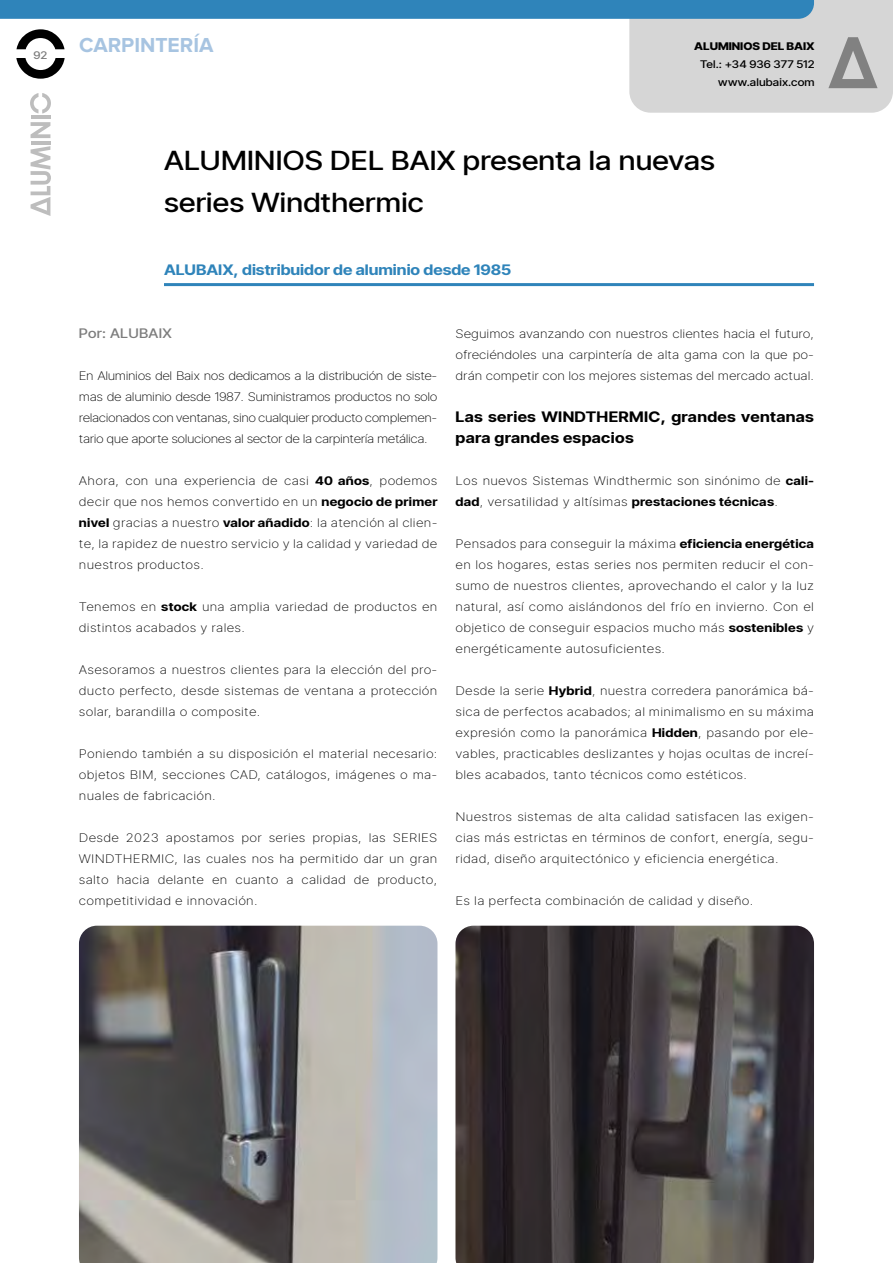
<style>
.page{position:relative;width:893px;height:1263px;background:#fff}
.page>*{position:absolute;margin:0;border:0;box-sizing:border-box;transform-origin:0 0}
.t1{font:500 30px/42px "Stage Grotesk";letter-spacing:.01em;color:#000}
.t2{font:700 21px "Proxima Nova";color:#a7c4e1}
.t3{font:700 16.5px/21px "Stage Grotesk";letter-spacing:.02em;color:#000}
.t4{font:700 16.5px "Stage Grotesk";color:#2f84ba}
.t5{font:500 15px "Stage Grotesk";letter-spacing:.02em;color:#7c7c7c}
.t6{font:100 13.5px/21px "Stage Grotesk";letter-spacing:.02em;color:#000;text-align:justify}
.t7{font:500 12px/18px "Stage Grotesk";letter-spacing:.015em;color:#000;text-align:right}
.t8{font:800 12px "Stage Grotesk";color:#000}
.t9{font:500 12px "Stage Grotesk";color:#7c7c7c}
.s1{font-weight:700}
</style>
<div class="page">
<hr style="left:164px;top:283px;width:650px;height:3px;background:#2f84ba">
<img style="left:455px;top:926px;width:359px;height:337px">
<svg style="left:31px;top:146px;width:20px;height:70px"></svg>
<hr style="left:31px;top:141px;width:19px;height:4px;background:#bdbdbd">
<svg style="left:31px;top:122px;width:19px;height:16px"></svg>
<hr style="left:31px;top:115px;width:19px;height:4px;background:#bdbdbd">
<svg style="left:0;top:0;width:893px;height:113px"></svg>
<img style="left:79px;top:926px;width:358px;height:337px">
<p class="t9" style="left:34px;top:47px;width:15px">92</p>
<h2 class="t2" style="left:79px;top:35px;width:136px">CARPINTERÍA</h2>
<p class="t8" style="left:694px;top:38px;width:122px">ALUMINIOS DEL BAIX</p>
<p class="t7" style="left:700px;top:54px;width:116px">Tel.: +34 936 377 512 www.alubaix.com</p>
<h1 class="t1" style="left:164px;top:138px;width:553px">ALUMINIOS DEL BAIX presenta la nuevas series Windthermic</h1>
<p class="t4" style="left:164px;top:259px;width:349px">ALUBAIX, distribuidor de aluminio desde 1985</p>
<p class="t5" style="left:79px;top:323px;width:94px">Por: ALUBAIX</p>
<p class="t6" style="left:79px;top:365px;width:360px">En Aluminios del Baix nos dedicamos a la distribución de siste&shy;mas de aluminio desde 1987. Suministramos productos no solo relacionados con ventanas, sino cualquier producto complemen&shy;tario que aporte soluciones al sector de la carpintería metálica.</p>
<p class="t6" style="left:79px;top:470px;width:360px">Ahora, con una experiencia de casi <span class="s1">40 años</span>, podemos decir que nos hemos convertido en un <span class="s1">negocio de primer nivel</span> gracias a nuestro <span class="s1">valor añadido</span>: la atención al clien&shy;te, la rapidez de nuestro servicio y la calidad y variedad de nuestros productos.</p>
<p class="t6" style="left:79px;top:596px;width:360px">Tenemos en <span class="s1">stock</span> una amplia variedad de productos en distintos acabados y rales.</p>
<p class="t6" style="left:79px;top:659px;width:360px">Asesoramos a nuestros clientes para la elección del pro&shy;ducto perfecto, desde sistemas de ventana a protección solar, barandilla o composite.</p>
<p class="t6" style="left:79px;top:743px;width:360px">Poniendo también a su disposición el material necesario: objetos BIM, secciones CAD, catálogos, imágenes o ma&shy;nuales de fabricación.</p>
<p class="t6" style="left:79px;top:827px;width:360px">Desde 2023 apostamos por series propias, las SERIES WINDTHERMIC, las cuales nos ha permitido dar un gran salto hacia delante en cuanto a calidad de producto, competitividad e innovación.</p>
<p class="t6" style="left:456px;top:323px;width:360px">Seguimos avanzando con nuestros clientes hacia el futuro, ofreciéndoles una carpintería de alta gama con la que po&shy;drán competir con los mejores sistemas del mercado actual.</p>
<p class="t3" style="left:456px;top:405px;width:360px">Las series WINDTHERMIC, grandes ventanas para grandes espacios</p>
<p class="t6" style="left:456px;top:470px;width:360px">Los nuevos Sistemas Windthermic son sinónimo de <span class="s1">cali&shy;dad</span>, versatilidad y altísimas <span class="s1">prestaciones técnicas</span>.</p>
<p class="t6" style="left:456px;top:533px;width:360px">Pensados para conseguir la máxima <span class="s1">eficiencia energética </span>en los hogares, estas series nos permiten reducir el con&shy;sumo de nuestros clientes, aprovechando el calor y la luz natural, así como aislándonos del frío en invierno. Con el objetico de conseguir espacios mucho más <span class="s1">sostenibles</span> y energéticamente autosuficientes.</p>
<p class="t6" style="left:456px;top:680px;width:360px">Desde la serie <span class="s1">Hybrid</span>, nuestra corredera panorámica bá&shy;sica de perfectos acabados; al minimalismo en su máxima expresión como la panorámica <span class="s1">Hidden</span>, pasando por ele&shy;vables, practicables deslizantes y hojas ocultas de increí&shy;bles acabados, tanto técnicos como estéticos.</p>
<p class="t6" style="left:456px;top:806px;width:360px">Nuestros sistemas de alta calidad satisfacen las exigen&shy;cias más estrictas en términos de confort, energía, segu&shy;ridad, diseño arquitectónico y eficiencia energética.</p>
<p class="t6" style="left:456px;top:890px;width:299px">Es la perfecta combinación de calidad y diseño.</p>
</div>
